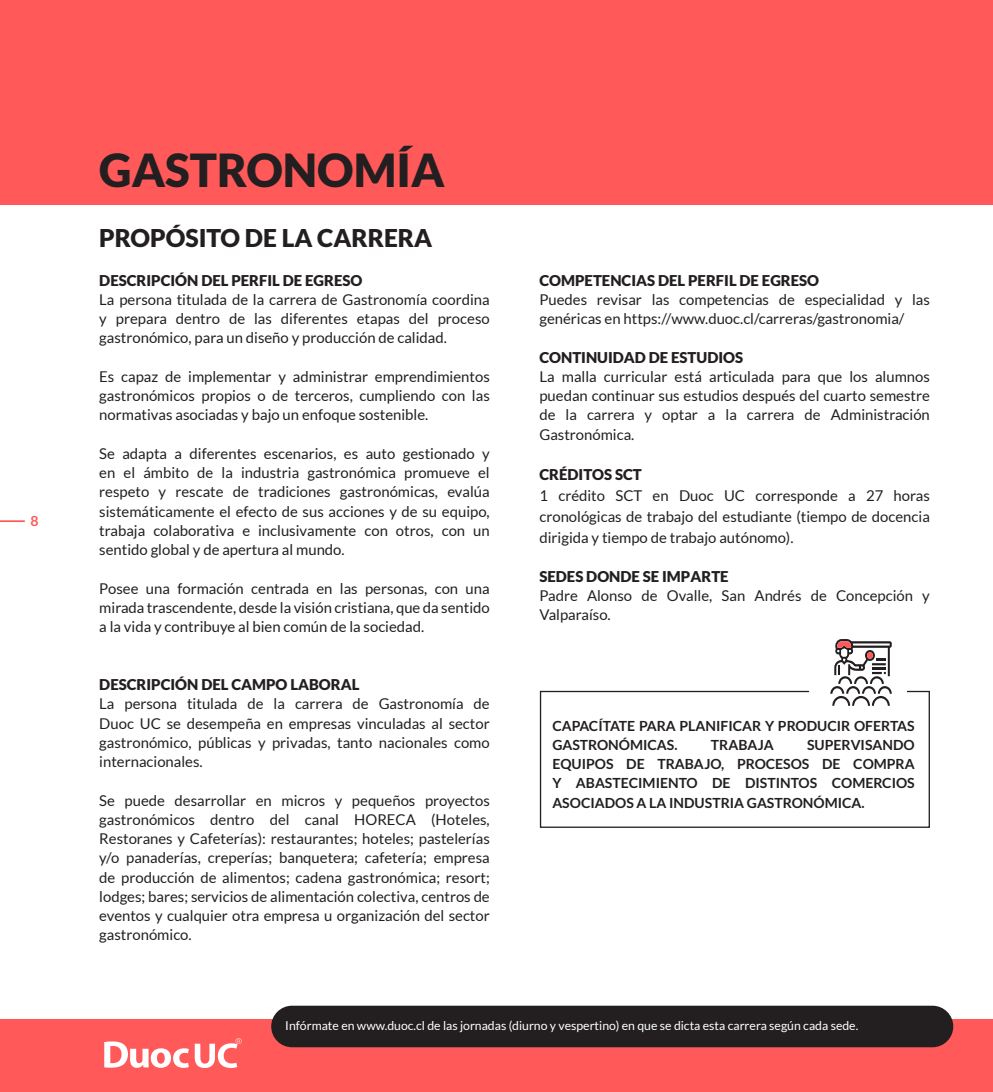
<style>
.page{position:relative;width:993px;height:1092px;background:#fff}
.page>*{position:absolute;margin:0;border:0;box-sizing:border-box;transform-origin:0 0}
.t1{font:900 45.5px "Lato";color:#231f20}
.t2{font:900 24.5px "Lato";color:#231f20}
.t3{font:14.88px/19.2px "Lato";color:#231f20;text-align:justify}
.t4{font:900 14.88px "Lato";color:#231f20}
.t5{font:700 14px/19.2px "Lato";color:#231f20}
.t6{font:700 14px "Lato";color:#ff5959}
.t7{font:12.25px "Lato";color:#fff}
</style>
<div class="page">
<hr style="left:0;top:520px;width:25px;height:2px;background:#ff5959">
<div style="left:0;top:1019px;width:992px;height:72px;background:#ff5959"></div>
<div style="left:271px;top:1005px;width:681px;height:42px;background:#231f20;border-radius:21px"></div>
<div style="left:0;top:0;width:992px;height:204px;background:#ff5959"></div>
<svg style="left:104px;top:1041px;width:85px;height:26px"></svg>
<svg style="left:195px;top:1038px;width:46px;height:29px"></svg>
<svg style="left:539px;top:690px;width:391px;height:138px"></svg>
<svg style="left:830px;top:639px;width:61px;height:66px"></svg>
<p class="t6" style="left:31px;top:512px;width:10px">8</p>
<p class="t1" style="left:99px;top:144px;width:346px">GASTRONOMÍA</p>
<h2 class="t2" style="left:99px;top:224px;width:334px">PROPÓSITO DE LA CARRERA</h2>
<p class="t4" style="left:99px;top:271px;width:264px">DESCRIPCIÓN DEL PERFIL DE EGRESO</p>
<p class="t3" style="left:99px;top:290px;width:392px">La persona titulada de la carrera de Gastronomía coordina y prepara dentro de las diferentes etapas del proceso gastronómico, para un diseño y producción de calidad.</p>
<p class="t3" style="left:99px;top:367px;width:392px">Es capaz de implementar y administrar emprendimientos gastronómicos propios o de terceros, cumpliendo con las normativas asociadas y bajo un enfoque sostenible.</p>
<p class="t3" style="left:99px;top:444px;width:392px">Se adapta a diferentes escenarios, es auto gestionado y en el ámbito de la industria gastronómica promueve el respeto y rescate de tradiciones gastronómicas, evalúa sistemáticamente el efecto de sus acciones y de su equipo, trabaja colaborativa e inclusivamente con otros, con un sentido global y de apertura al mundo.</p>
<p class="t3" style="left:99px;top:578px;width:392px">Posee una formación centrada en las personas, con una mirada trascendente, desde la visión cristiana, que da sentido a la vida y contribuye al bien común de la sociedad.</p>
<p class="t4" style="left:99px;top:676px;width:261px">DESCRIPCIÓN DEL CAMPO LABORAL</p>
<p class="t3" style="left:99px;top:694px;width:392px">La persona titulada de la carrera de Gastronomía de Duoc UC se desempeña en empresas vinculadas al sector gastronómico, públicas y privadas, tanto nacionales como internacionales.</p>
<p class="t3" style="left:99px;top:790px;width:392px">Se puede desarrollar en micros y pequeños proyectos gastronómicos dentro del canal HORECA (Hoteles, Restoranes y Cafeterías): restaurantes; hoteles; pastelerías y/o panaderías, creperías; banquetera; cafetería; empresa de producción de alimentos; cadena gastronómica; resort; lodges; bares; servicios de alimentación colectiva, centros de eventos y cualquier otra empresa u organización del sector gastronómico.</p>
<p class="t4" style="left:539px;top:271px;width:281px">COMPETENCIAS DEL PERFIL DE EGRESO</p>
<p class="t3" style="left:539px;top:290px;width:392px">Puedes revisar las competencias de especialidad y las genéricas en https://www.duoc.cl/carreras/gastronomia/</p>
<p class="t4" style="left:539px;top:348px;width:205px">CONTINUIDAD DE ESTUDIOS</p>
<p class="t3" style="left:539px;top:367px;width:392px">La malla curricular está articulada para que los alumnos puedan continuar sus estudios después del cuarto semestre de la carrera y optar a la carrera de Administración Gastronómica.</p>
<p class="t4" style="left:539px;top:466px;width:104px">CRÉDITOS SCT</p>
<p class="t3" style="left:539px;top:485px;width:392px;line-height:21px">1 crédito SCT en Duoc UC corresponde a 27 horas cronológicas de trabajo del estudiante (tiempo de docencia dirigida y tiempo de trabajo autónomo).</p>
<p class="t4" style="left:539px;top:567px;width:191px">SEDES DONDE SE IMPARTE</p>
<p class="t3" style="left:539px;top:585px;width:392px">Padre Alonso de Ovalle, San Andrés de Concepción y<br>Valparaíso.</p>
<p class="t5" style="left:552px;top:715px;width:364px">CAPACÍTATE PARA PLANIFICAR Y PRODUCIR OFERTAS<br>GASTRONÓMICAS.</p>
<p class="t5" style="left:552px;top:734px;width:364px;text-align:justify;text-indent:254px">SUPERVISANDO EQUIPOS DE TRABAJO, PROCESOS DE COMPRA Y ABASTECIMIENTO DE DISTINTOS COMERCIOS ASOCIADOS A LA INDUSTRIA GASTRONÓMICA.</p>
<p class="t5" style="left:710px;top:734px;width:64px">TRABAJA</p>
<p class="t7" style="left:285px;top:1019px;width:574px">Infórmate en www.duoc.cl de las jornadas (diurno y vespertino) en que se dicta esta carrera según cada sede.</p>
</div>
